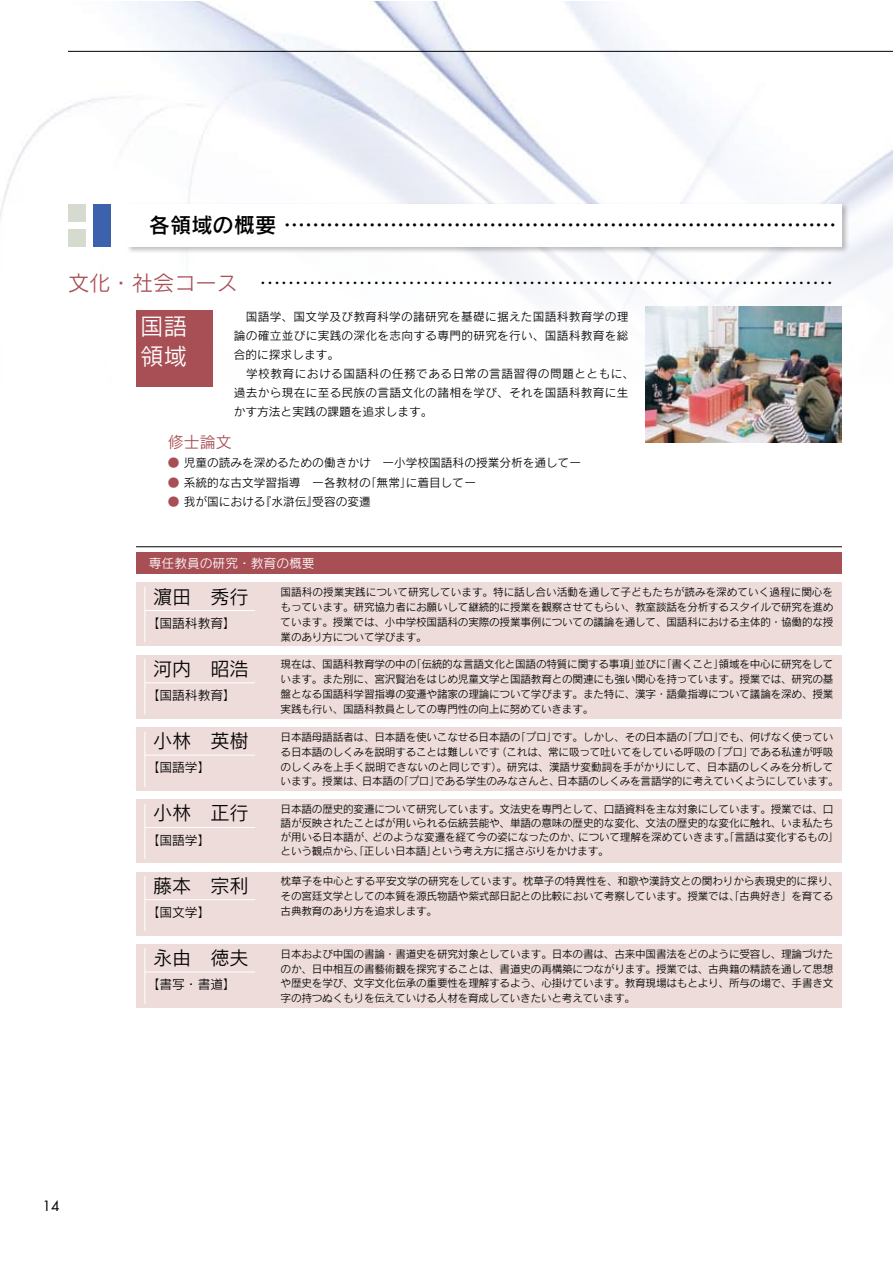
<style>
.page{position:relative;width:893px;height:1263px;background:#fff}
.page>*{position:absolute;margin:0;border:0;box-sizing:border-box;transform-origin:0 0}
.t1{font:23.4px/29.7px "Rodin Pro M";color:#fff}
.t2{font:21.3px "Rodin Pro M";color:#000}
.t3{font:21.3px "Rodin Pro DB";color:#000}
.t4{font:19.2px "Rodin Pro M";color:#000}
.t5{font:15.9px "Rodin Pro M";color:#a84f55}
.t6{font:13.8px "Futura";color:#000}
.t7{font:12.75px "Rodin Pro M";color:#000}
.t8{font:12.75px "Rodin Pro M";color:#fff}
.t9{font:11.7px/19.2px "Rodin Pro M";letter-spacing:.025em;color:#000}
.t10{font:11.7px "Rodin Pro M";color:#000}
.t11{font:10.65px/14.9px "Rodin Pro M";letter-spacing:-.02em;color:#000;text-align:justify}
.s1{color:#a84f55}
</style>
<div class="page">
<img style="left:0;top:1px;width:892px;height:411px">
<hr style="left:68px;top:51px;width:824px;height:1px;background:#000">
<div style="left:126px;top:202px;width:752px;height:58px;background:#000;opacity:.25"></div>
<div style="left:128px;top:204px;width:714px;height:43px;background:#fff"></div>
<div style="left:68px;top:204px;width:17px;height:17px;background:#d5dbcf"></div>
<div style="left:68px;top:230px;width:17px;height:17px;background:#d5dbcf"></div>
<div style="left:94px;top:204px;width:17px;height:43px;background:#3d62ad"></div>
<div style="left:136px;top:310px;width:77px;height:77px;background:#a84f55"></div>
<div style="left:136px;top:583px;width:706px;height:63px;background:#eddcd9"></div>
<div style="left:136px;top:655px;width:706px;height:64px;background:#eddcd9"></div>
<div style="left:136px;top:727px;width:706px;height:64px;background:#eddcd9"></div>
<div style="left:136px;top:799px;width:706px;height:64px;background:#eddcd9"></div>
<div style="left:136px;top:872px;width:706px;height:63px;background:#eddcd9"></div>
<div style="left:136px;top:944px;width:706px;height:64px;background:#eddcd9"></div>
<hr style="left:136px;top:546px;width:706px;height:1px;background:#000">
<div style="left:136px;top:553px;width:706px;height:21px;background:#a84f55"></div>
<hr style="left:145px;top:610px;width:110px;height:1px;background:#fff">
<hr style="left:145px;top:682px;width:110px;height:1px;background:#fff">
<hr style="left:145px;top:755px;width:110px;height:1px;background:#fff">
<hr style="left:145px;top:827px;width:110px;height:1px;background:#fff">
<hr style="left:145px;top:899px;width:110px;height:1px;background:#fff">
<hr style="left:145px;top:972px;width:110px;height:1px;background:#fff">
<hr style="left:145px;top:587px;width:1px;height:55px;background:#fff">
<hr style="left:145px;top:659px;width:1px;height:55px;background:#fff">
<hr style="left:145px;top:731px;width:1px;height:56px;background:#fff">
<hr style="left:145px;top:804px;width:1px;height:55px;background:#fff">
<hr style="left:145px;top:876px;width:1px;height:55px;background:#fff">
<hr style="left:145px;top:948px;width:1px;height:55px;background:#fff">
<img style="left:645px;top:306px;width:196px;height:136px">
<h2 class="t3" style="left:128px;top:211px;width:710px">　各領域の概要 ……………………………………………………………………</h2>
<h2 class="t2" style="left:68px;top:269px;width:767px"><span class="s1">文化・社会コース　</span>………………………………………………………………………</h2>
<p class="t9" style="left:234px;top:306px;width:402px">　国語学、国文学及び教育科学の諸研究を基礎に据えた国語科教育学の理論の確立並びに実践の深化を志向する専門的研究を行い、国語科教育を総合的に探求します。<br>　学校教育における国語科の任務である日常の言語習得の問題とともに、過去から現在に至る民族の言語文化の諸相を学び、それを国語科教育に生かす方法と実践の課題を追求します。</p>
<h1 class="t1" style="left:140px;top:311px;width:48px">国語領域</h1>
<h3 class="t5" style="left:168px;top:431px;width:65px">修士論文</h3>
<p class="t10" style="left:168px;top:455px;width:415px"><span class="s1">●</span> 児童の読みを深めるための働きかけ　ー小学校国語科の授業分析を通してー</p>
<p class="t10" style="left:168px;top:474px;width:310px"><span class="s1">●</span> 系統的な古文学習指導　ー各教材の「無常」に着目してー</p>
<p class="t10" style="left:168px;top:494px;width:204px"><span class="s1">●</span> 我が国における『水滸伝』受容の変遷</p>
<p class="t8" style="left:136px;top:555px;width:180px">　専任教員の研究・教育の概要</p>
<p class="t11" style="left:281px;top:584px;width:554px">国語科の授業実践について研究しています。特に話し合い活動を通して子どもたちが読みを深めていく過程に関心をもっています。研究協力者にお願いして継続的に授業を観察させてもらい、教室談話を分析するスタイルで研究を進めています。授業では、小中学校国語科の実際の授業事例についての議論を通して、国語科における主体的・協働的な授業のあり方について学びます。</p>
<p class="t11" style="left:281px;top:657px;width:554px">現在は、国語科教育学の中の「伝統的な言語文化と国語の特質に関する事項」並びに「書くこと」領域を中心に研究をしています。また別に、宮沢賢治をはじめ児童文学と国語教育との関連にも強い関心を持っています。授業では、研究の基盤となる国語科学習指導の変遷や諸家の理論について学びます。また特に、漢字・語彙指導について議論を深め、授業実践も行い、国語科教員としての専門性の向上に努めていきます。</p>
<p class="t11" style="left:281px;top:729px;width:560px;text-align:left">日本語母語話者は、日本語を使いこなせる日本語の「プロ」です。しかし、その日本語の「プロ」でも、何げなく使っている日本語のしくみを説明することは難しいです（これは、常に吸って吐いてをしている呼吸の「プロ」である私達が呼吸のしくみを上手く説明できないのと同じです）。研究は、漢語サ変動詞を手がかりにして、日本語のしくみを分析しています。授業は、日本語の「プロ」である学生のみなさんと、日本語のしくみを言語学的に考えていくようにしています。</p>
<p class="t11" style="left:281px;top:802px;width:560px;line-height:13.8px;text-align:left">日本語の歴史的変遷について研究しています。文法史を専門として、口語資料を主な対象にしています。授業では、口語が反映されたことばが用いられる伝統芸能や、単語の意味の歴史的な変化、文法の歴史的な変化に触れ、いま私たちが用いる日本語が、どのような変遷を経て今の姿になったのか、について理解を深めていきます。「言語は変化するもの」という観点から、「正しい日本語」という考え方に揺さぶりをかけます。</p>
<p class="t11" style="left:281px;top:873px;width:560px;text-align:left">枕草子を中心とする平安文学の研究をしています。枕草子の特異性を、和歌や漢詩文との関わりから表現史的に探り、その宮廷文学としての本質を源氏物語や紫式部日記との比較において考察しています。授業では、「古典好き」を育てる古典教育のあり方を追求します。</p>
<p class="t11" style="left:281px;top:946px;width:554px">日本および中国の書論・書道史を研究対象としています。日本の書は、古来中国書法をどのように受容し、理論づけたのか、日中相互の書藝術観を探究することは、書道史の再構築につながります。授業では、古典籍の精読を通して思想や歴史を学び、文字文化伝承の重要性を理解するよう、心掛けています。教育現場はもとより、所与の場で、手書き文字の持つぬくもりを伝えていける人材を育成していきたいと考えています。</p>
<h3 class="t4" style="left:153px;top:584px;width:97px">濵田　秀行</h3>
<p class="t7" style="left:147px;top:615px;width:91px">【国語科教育】</p>
<h3 class="t4" style="left:153px;top:656px;width:97px">河内　昭浩</h3>
<p class="t7" style="left:147px;top:687px;width:91px">【国語科教育】</p>
<h3 class="t4" style="left:153px;top:728px;width:97px">小林　英樹</h3>
<p class="t7" style="left:147px;top:759px;width:65px">【国語学】</p>
<h3 class="t4" style="left:153px;top:801px;width:97px">小林　正行</h3>
<p class="t7" style="left:147px;top:832px;width:65px">【国語学】</p>
<h3 class="t4" style="left:153px;top:873px;width:97px">藤本　宗利</h3>
<p class="t7" style="left:147px;top:904px;width:65px">【国文学】</p>
<h3 class="t4" style="left:153px;top:945px;width:97px">永由　徳夫</h3>
<p class="t7" style="left:147px;top:976px;width:91px">【書写・書道】</p>
<p class="t6" style="left:43px;top:1197px;width:19px">14</p>
</div>
